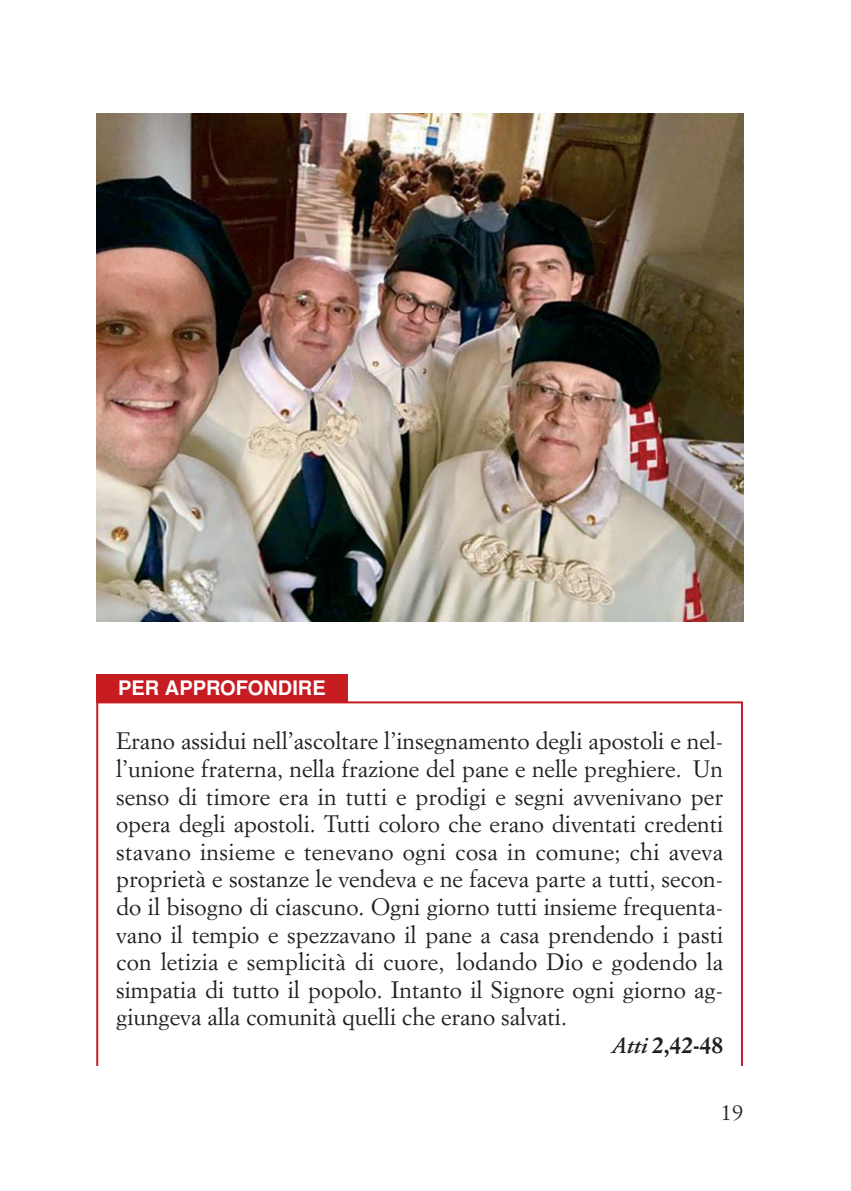
<style>
.page{position:relative;width:851px;height:1191px;background:#fff}
.page>*{position:absolute;margin:0;border:0;box-sizing:border-box;transform-origin:0 0}
.t1{font:23.4px "Simoncini Garamond";color:#231f20}
.t2{font:700 23.4px "Simoncini Garamond";color:#231f20}
.t3{font:22px "Simoncini Garamond";color:#231f20}
.t4{font:700 20px "Helvetica";color:#fff}
.s1{font-family:"Adobe Garamond";font-weight:600;font-style:italic}
</style>
<div class="page">
<div style="left:96px;top:673px;width:252px;height:29px;background:#c61c22"></div>
<img style="left:96px;top:114px;width:646px;height:507px">
<p class="t4" style="left:118px;top:681px;width:209px">PER APPROFONDIRE</p>
<p class="t1" style="left:116px;top:731px;width:608px">Erano assidui nell’ascoltare l’insegnamento degli apostoli e nel-</p>
<p class="t1" style="left:116px;top:759px;width:608px">l’unione fraterna, nella frazione del pane e nelle preghiere. Un</p>
<p class="t1" style="left:116px;top:786px;width:608px">senso di timore era in tutti e prodigi e segni avvenivano per</p>
<p class="t1" style="left:116px;top:814px;width:608px">opera degli apostoli. Tutti coloro che erano diventati credenti</p>
<p class="t1" style="left:116px;top:841px;width:608px">stavano insieme e tenevano ogni cosa in comune; chi aveva</p>
<p class="t1" style="left:116px;top:869px;width:608px">proprietà e sostanze le vendeva e ne faceva parte a tutti, secon-</p>
<p class="t1" style="left:116px;top:897px;width:608px">do il bisogno di ciascuno. Ogni giorno tutti insieme frequenta-</p>
<p class="t1" style="left:116px;top:924px;width:608px">vano il tempio e spezzavano il pane a casa prendendo i pasti</p>
<p class="t1" style="left:116px;top:952px;width:608px">con letizia e semplicità di cuore, lodando Dio e godendo la</p>
<p class="t1" style="left:116px;top:979px;width:608px">simpatia di tutto il popolo. Intanto il Signore ogni giorno ag-</p>
<p class="t1" style="left:116px;top:1007px;width:452px">giungeva alla comunità quelli che erano salvati.</p>
<p class="t2" style="left:611px;top:1035px;width:113px"><span class="s1">Atti</span> 2,42-48</p>
<p class="t3" style="left:720px;top:1103px;width:23px">19</p>
</div>
